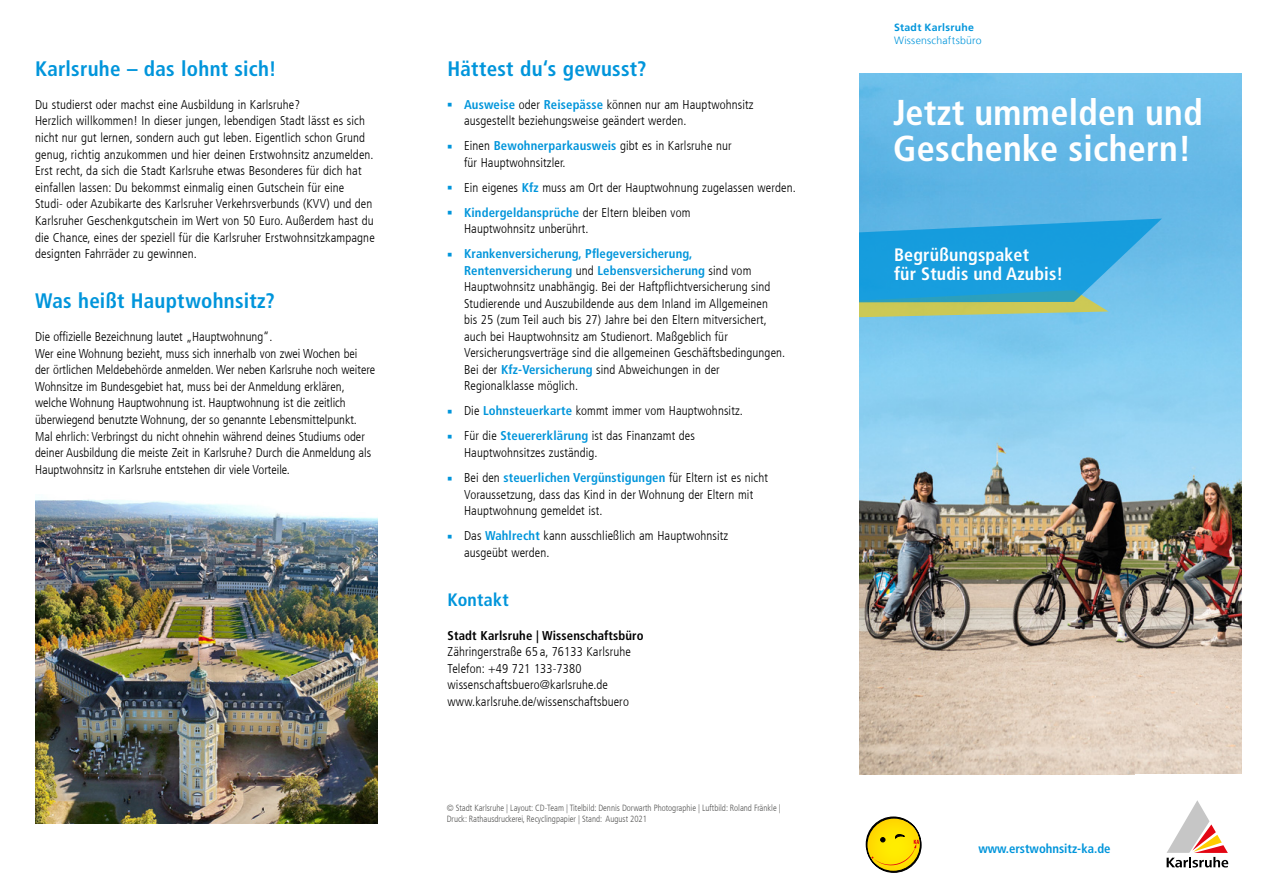
<style>
.page{position:relative;width:1263px;height:893px;background:#fff}
.page>*{position:absolute;margin:0;border:0;box-sizing:border-box;transform-origin:0 0}
.t1{font:700 condensed 36px/36px "Frutiger For Karlsruhe";letter-spacing:.01em;color:#fff}
.t2{font:700 condensed 21px "Frutiger For Karlsruhe";letter-spacing:.01em;color:#0095db}
.t3{font:700 condensed 18px/19.5px "Frutiger For Karlsruhe";letter-spacing:.01em;color:#fff}
.t4{font:700 condensed 18px "Frutiger For Karlsruhe";letter-spacing:.015em;color:#0095db}
.t5{font:300 condensed 12.75px/16.6px "Frutiger For Karlsruhe";letter-spacing:.01em;color:#000}
.t6{font:700 condensed 12.75px "Frutiger For Karlsruhe";letter-spacing:.01em;color:#000}
.t7{font:700 condensed 12.75px "Frutiger For Karlsruhe";color:#0095db}
.t8{font:300 10.5px "Frutiger For Karlsruhe";letter-spacing:.02em;color:#0095db}
.t9{font:700 10.5px "Frutiger For Karlsruhe";letter-spacing:.025em;color:#0095db}
.t10{font:300 condensed 9px/10.8px "Frutiger For Karlsruhe";color:#575756}
.s1{font-weight:700;color:#0095db}
</style>
<div class="page">
<img style="left:35px;top:499px;width:342px;height:324px">
<img style="left:859px;top:73px;width:383px;height:702px">
<svg style="left:1166px;top:800px;width:62px;height:67px"></svg>
<svg style="left:866px;top:817px;width:55px;height:55px"></svg>
<svg style="left:859px;top:219px;width:303px;height:98px;background:#3fa9d0"></svg>
<h2 class="t2" style="left:35px;top:56px;width:243px">Karlsruhe – das lohnt sich!</h2>
<p class="t5" style="left:35px;top:96px;width:341px">Du studierst oder machst eine Ausbildung in Karlsruhe?<br>Herzlich willkommen! In dieser jungen, lebendigen Stadt lässt es sich nicht nur gut lernen, sondern auch gut leben. Eigentlich schon Grund genug, richtig anzukommen und hier deinen Erstwohnsitz anzumelden.<br>Erst recht, da sich die Stadt Karlsruhe etwas Besonderes für dich hat einfallen lassen: Du bekommst einmalig einen Gutschein für eine Studi- oder Azubikarte des Karlsruher Verkehrsverbunds (KVV) und den Karlsruher Geschenkgutschein im Wert von 50 Euro. Außerdem hast du die Chance, eines der speziell für die Karlsruher Erstwohnsitzkampagne designten Fahrräder zu gewinnen.</p>
<h2 class="t2" style="left:35px;top:288px;width:241px">Was heißt Hauptwohnsitz?</h2>
<p class="t5" style="left:35px;top:328px;width:342px">Die offizielle Bezeichnung lautet „Hauptwohnung“.<br>Wer eine Wohnung bezieht, muss sich innerhalb von zwei Wochen bei der örtlichen Meldebehörde anmelden. Wer neben Karlsruhe noch weitere Wohnsitze im Bundesgebiet hat, muss bei der Anmeldung erklären, welche Wohnung Hauptwohnung ist. Hauptwohnung ist die zeitlich überwiegend benutzte Wohnung, der so genannte Lebensmittelpunkt.<br>Mal ehrlich: Verbringst du nicht ohnehin während deines Studiums oder deiner Ausbildung die meiste Zeit in Karlsruhe? Durch die Anmeldung als Hauptwohnsitz in Karlsruhe entstehen dir viele Vorteile.</p>
<h2 class="t2" style="left:448px;top:56px;width:201px">Hättest du‘s gewusst?</h2>
<p class="t5" style="left:464px;top:96px;width:291px"><span class="s1">Ausweise</span> oder <span class="s1">Reisepässe</span> können nur am Hauptwohnsitz ausgestellt beziehungsweise geändert werden.</p>
<p class="t5" style="left:464px;top:138px;width:269px">Einen <span class="s1">Bewohnerparkausweis</span> gibt es in Karlsruhe nur für Hauptwohnsitzler.</p>
<p class="t5" style="left:464px;top:175px;width:333px;line-height:25px">Ein eigenes <span class="s1">Kfz</span> muss am Ort der Hauptwohnung zugelassen werden.<br><span class="s1">Kindergeldansprüche</span> der Eltern bleiben vom</p>
<p class="t5" style="left:464px;top:221px;width:126px">Hauptwohnsitz unberührt.</p>
<p class="t5" style="left:464px;top:246px;width:323px"><span class="s1">Krankenversicherung, Pflegeversicherung, Rentenversicherung</span> und <span class="s1">Lebensversicherung</span> sind vom Hauptwohnsitz unabhängig. Bei der Haftpflichtversicherung sind Studierende und Auszubildende aus dem Inland im Allgemeinen<br>bis 25 (zum Teil auch bis 27) Jahre bei den Eltern mitversichert, auch bei Hauptwohnsitz am Studienort. Maßgeblich für Versicherungsverträge sind die allgemeinen Geschäftsbedingungen.<br>Bei der <span class="s1">Kfz-Versicherung</span> sind Abweichungen in der Regionalklasse möglich.</p>
<p class="t5" style="left:464px;top:399px;width:280px;line-height:25px">Die <span class="s1">Lohnsteuerkarte</span> kommt immer vom Hauptwohnsitz.<br>Für die <span class="s1">Steuererklärung</span> ist das Finanzamt des</p>
<p class="t5" style="left:464px;top:440px;width:305px;line-height:25px">Hauptwohnsitzes zuständig.<br>Bei den <span class="s1">steuerlichen Vergünstigungen</span> für Eltern ist es nicht</p>
<p class="t5" style="left:464px;top:486px;width:291px">Voraussetzung, dass das Kind in der Wohnung der Eltern mit<br>Hauptwohnung gemeldet ist.</p>
<p class="t5" style="left:464px;top:527px;width:266px">Das <span class="s1">Wahlrecht</span> kann ausschließlich am Hauptwohnsitz ausgeübt werden.</p>
<h3 class="t4" style="left:448px;top:589px;width:63px">Kontakt</h3>
<p class="t6" style="left:448px;top:628px;width:198px">Stadt Karlsruhe | Wissenschaftsbüro</p>
<p class="t5" style="left:448px;top:643px;width:185px">Zähringerstraße 65 a, 76133 Karlsruhe Telefon: +49 721 133-7380 wissenschaftsbuero@karlsruhe.de www.karlsruhe.de/wissenschaftsbuero</p>
<p class="t10" style="left:447px;top:802px;width:336px">© Stadt Karlsruhe | Layout: CD-Team | Titelbild: Dennis Dorwarth Photographie | Luftbild: Roland Fränkle |<br>Druck: Rathausdruckerei, Recyclingpapier | Stand: August 2021</p>
<p class="t9" style="left:894px;top:21px;width:81px">Stadt Karlsruhe</p>
<p class="t8" style="left:894px;top:34px;width:89px">Wissenschaftsbüro</p>
<h1 class="t1" style="left:893px;top:95px;width:311px">Jetzt ummelden und<br>Geschenke sichern!</h1>
<h3 class="t3" style="left:894px;top:245px;width:171px">Begrüßungspaket<br>für Studis und Azubis!</h3>
<p class="t7" style="left:978px;top:841px;width:134px">www.erstwohnsitz-ka.de</p>
</div>
